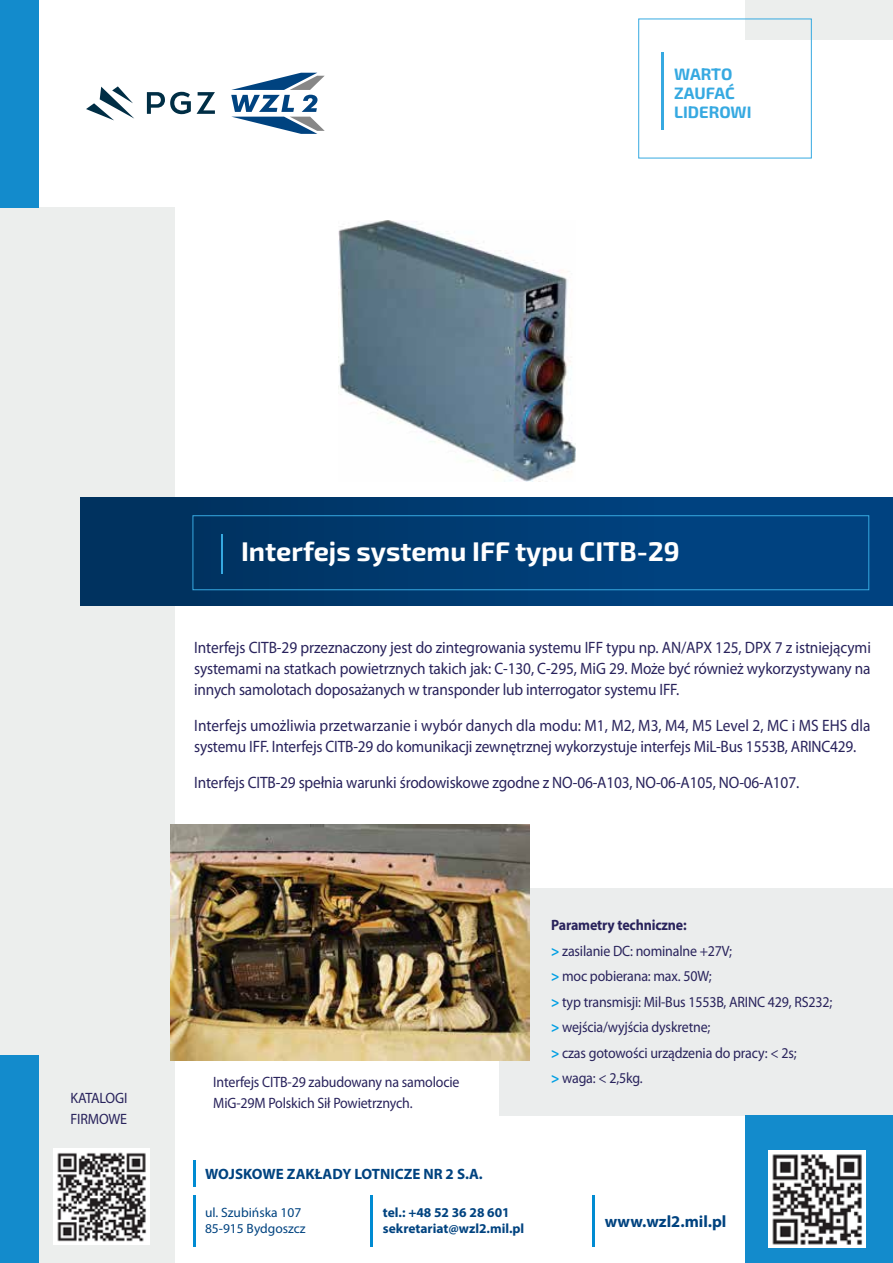
<style>
.page{position:relative;width:893px;height:1263px;background:#fff}
.page>*{position:absolute;margin:0;border:0;box-sizing:border-box;transform-origin:0 0}
.t1{font:700 27px "Exo 2";color:#fff}
.t2{font:16.5px/21px "Myriad Pro";letter-spacing:-.01em;color:#29235c;text-align:justify;scale:.93 1}
.t3{font:700 16.5px/19px "Exo 2";color:#36a9e1}
.t4{font:700 16.5px "Myriad Pro";color:#004380}
.t5{font:15px/25.5px "Myriad Pro";letter-spacing:-.01em;color:#29235c;scale:.93 1}
.t6{font:700 15px "Myriad Pro";color:#004380}
.t7{font:15px/21px "Myriad Pro";letter-spacing:-.01em;color:#29235c;scale:.94 1}
.t8{font:700 13.5px/16.2px "Myriad Pro";color:#004380}
.t9{font:13.5px/16.2px "Myriad Pro";color:#004380}
.s1{font-weight:700}
.s2{font-weight:700;color:#009fe3}
</style>
<div class="page">
<div style="left:0;top:208px;width:174px;height:1055px;background:#eceeed"></div>
<div style="left:81px;top:498px;width:812px;height:107px;background:linear-gradient(to right,#00315d,#004688)"></div>
<div style="left:500px;top:888px;width:393px;height:227px;background:#ebeded"></div>
<div style="left:0;top:0;width:39px;height:208px;background:#138bcc"></div>
<div style="left:0;top:1055px;width:39px;height:208px;background:#138bcc"></div>
<div style="left:745px;top:1115px;width:148px;height:148px;background:#138bcc"></div>
<div style="left:193px;top:515px;width:676px;height:75px;border:1px solid #36a9e1"></div>
<hr style="left:222px;top:534px;width:1px;height:40px;background:#36a9e1">
<svg style="left:231px;top:73px;width:94px;height:61px"></svg>
<svg style="left:86px;top:86px;width:129px;height:34px"></svg>
<img style="left:338px;top:220px;width:238px;height:262px">
<img style="left:171px;top:824px;width:358px;height:236px">
<hr style="left:661px;top:52px;width:3px;height:77px;background:#36a9e1">
<div style="left:746px;top:0;width:147px;height:40px;background:#eceeed"></div>
<div style="left:638px;top:19px;width:174px;height:139px;border:1px solid #36a9e1"></div>
<hr style="left:193px;top:1195px;width:2px;height:51px;background:#008bd2">
<hr style="left:371px;top:1195px;width:2px;height:51px;background:#008bd2">
<hr style="left:592px;top:1195px;width:2px;height:51px;background:#008bd2">
<hr style="left:193px;top:1160px;width:2px;height:26px;background:#008bd2">
<img style="left:53px;top:1148px;width:96px;height:96px">
<img style="left:768px;top:1150px;width:98px;height:97px">
<p class="t3" style="left:674px;top:64px;width:79px">WARTO<br>ZAUFAĆ<br>LIDEROWI</p>
<p class="t7" style="left:70px;top:1087px;width:62px">KATALOGI<br>FIRMOWE</p>
<h1 class="t1" style="left:241px;top:533px;width:440px">Interfejs systemu IFF typu CITB-29</h1>
<p class="t2" style="left:194px;top:637px;width:729px">Interfejs CITB-29 przeznaczony jest do zintegrowania systemu IFF typu np. AN/APX 125, DPX 7 z istniejącymi systemami na statkach powietrznych takich jak: C-130, C-295, MiG 29. Może być również wykorzystywany na innych samolotach doposażanych w transponder lub interrogator systemu IFF.</p>
<p class="t2" style="left:194px;top:715px;width:729px">Interfejs umożliwia przetwarzanie i wybór danych dla modu: M1, M2, M3, M4, M5 Level 2, MC i MS EHS dla systemu IFF. Interfejs CITB-29 do komunikacji zewnętrznej wykorzystuje interfejs MiL-Bus 1553B, ARINC429.</p>
<p class="t2" style="left:194px;top:772px;width:652px">Interfejs CITB-29 spełnia warunki środowiskowe zgodne z NO-06-A103, NO-06-A105, NO-06-A107.</p>
<p class="t5" style="left:213px;top:1071px;width:266px;line-height:21px">Interfejs CITB-29 zabudowany na samolocie<br>MiG-29M Polskich Sił Powietrznych.</p>
<p class="t5" style="left:551px;top:912px;width:304px"><span class="s1">Parametry techniczne:<br></span><span class="s2">&gt;</span> zasilanie DC: nominalne +27V;<br><span class="s2">&gt;</span> moc pobierana: max. 50W;<br><span class="s2">&gt;</span> typ transmisji: Mil-Bus 1553B, ARINC 429, RS232; <span class="s2">&gt;</span> wejścia/wyjścia dyskretne;<br><span class="s2">&gt;</span> czas gotowości urządzenia do pracy: &lt; 2s;<br><span class="s2">&gt;</span> waga: &lt; 2,5kg.</p>
<p class="t6" style="left:205px;top:1164px;width:279px">WOJSKOWE ZAKŁADY LOTNICZE NR 2 S.A.</p>
<p class="t9" style="left:205px;top:1204px;width:102px">ul. Szubińska 107<br>85-915 Bydgoszcz</p>
<p class="t8" style="left:383px;top:1203px;width:143px">tel.: +48 52 36 28 601 sekretariat@wzl2.mil.pl</p>
<p class="t4" style="left:605px;top:1210px;width:123px">www.wzl2.mil.pl</p>
</div>
